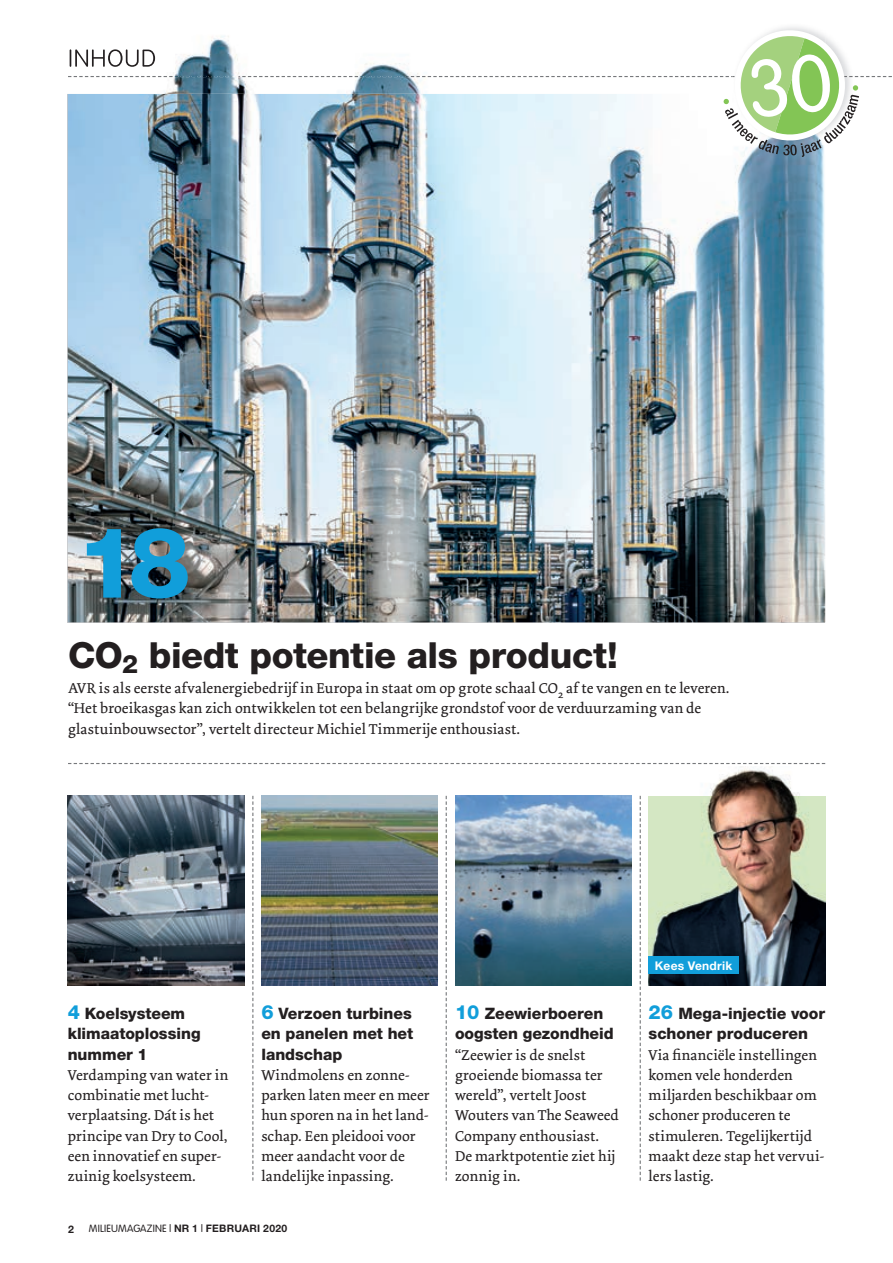
<style>
.page{position:relative;width:893px;height:1263px;background:#fff}
.page>*{position:absolute;margin:0;border:0;box-sizing:border-box;transform-origin:0 0}
.t1{font:800 98.25px "Helvetica Neue LT Std";color:#119eda}
.t2{font:800 36px "Helvetica Neue LT Std";letter-spacing:-.01em;color:#231f20}
.t3{font:800 15.75px/20.2px "Helvetica Neue LT Std";letter-spacing:-.005em;color:#231f20}
.t4{font:15px/20.2px "Dolly";letter-spacing:.01em;color:#231f20}
.t5{font:700 12px "Helvetica Neue LT Std";letter-spacing:.025em;color:#fff}
.t6{font:700 10.5px "Helvetica Neue LT Std";color:#231f20}
.t7{font:300 10.35px "VAG Rounded";letter-spacing:.02em;color:#231f20}
.s1{font-size:19.5px;color:#119eda}
.s2{font-family:"Helvetica Neue LT Std";font-weight:700}
</style>
<div class="page">
<svg style="left:68px;top:763px;width:757px;height:1px"></svg>
<img style="left:68px;top:796px;width:176px;height:189px">
<img style="left:261px;top:796px;width:177px;height:189px">
<img style="left:455px;top:796px;width:177px;height:189px">
<svg style="left:252px;top:796px;width:1px;height:385px"></svg>
<svg style="left:640px;top:796px;width:1px;height:385px"></svg>
<svg style="left:446px;top:796px;width:1px;height:385px"></svg>
<img style="left:68px;top:94px;width:757px;height:528px">
<img style="left:68px;top:36px;width:655px;height:58px">
<img style="left:70px;top:49px;width:85px;height:18px">
<img style="left:287px;top:76px;width:436px;height:1px">
<svg style="left:723px;top:27px;width:169px;height:130px"></svg>
<img style="left:649px;top:767px;width:176px;height:218px">
<div style="left:649px;top:956px;width:90px;height:18px;background:#119eda"></div>
<h1 class="t1" style="left:77px;top:504px;width:115px">18</h1>
<h2 class="t2" style="left:68px;top:634px;width:551px">CO<sub>2</sub> biedt potentie als product!</h2>
<p class="t4" style="left:68px;top:678px;width:663px">AVR is als eerste afvalenergiebedrijf in Europa in staat om op grote schaal CO<sub>2</sub> af te vangen en te leveren. “Het broeikasgas kan zich ontwikkelen tot een belangrijke grondstof voor de verduurzaming van de glastuinbouwsector”, vertelt directeur Michiel Timmerije enthousiast.</p>
<p class="t3" style="left:68px;top:1003px;width:134px"><span class="s1">4</span> Koelsysteem klimaat oplossing nummer 1</p>
<p class="t4" style="left:68px;top:1065px;width:162px">Verdamping van water in combinatie met lucht&shy;verplaatsing. Dát is het principe van Dry to Cool, een innovatief en super&shy;zuinig koelsysteem.</p>
<p class="t3" style="left:261px;top:1003px;width:153px;text-align:justify"><span class="s1">6</span> Verzoen turbines en panelen met het landschap</p>
<p class="t4" style="left:261px;top:1065px;width:170px">Windmolens en zonne&shy;parken laten meer en meer hun sporen na in het land&shy;schap. Een pleidooi voor meer aandacht voor de landelijke inpassing.</p>
<p class="t6" style="left:68px;top:1222px;width:7px">2</p>
<p class="t7" style="left:89px;top:1223px;width:200px">MILIEUMAGAZINE | <span class="s2">NR 1</span> | <span class="s2">FEBRUARI 2020</span></p>
<p class="t3" style="left:455px;top:1003px;width:160px"><span class="s1">10</span> Zeewierboeren oogsten gezondheid</p>
<p class="t4" style="left:455px;top:1045px;width:165px">“Zeewier is de snelst groeiende biomassa ter wereld”, vertelt Joost<br>Wouters van The Seaweed<br>Company enthousiast.<br>De marktpotentie ziet hij zonnig in.</p>
<p class="t5" style="left:655px;top:958px;width:79px">Kees Vendrik</p>
<p class="t3" style="left:649px;top:1003px;width:178px"><span class="s1">26</span> Mega-injectie voor schoner produceren</p>
<p class="t4" style="left:649px;top:1045px;width:177px">Via financiële instellingen komen vele honderden miljarden beschikbaar om schoner produceren te stimuleren. Tegelijkertijd maakt deze stap het vervui&shy;lers lastig.</p>
</div>
